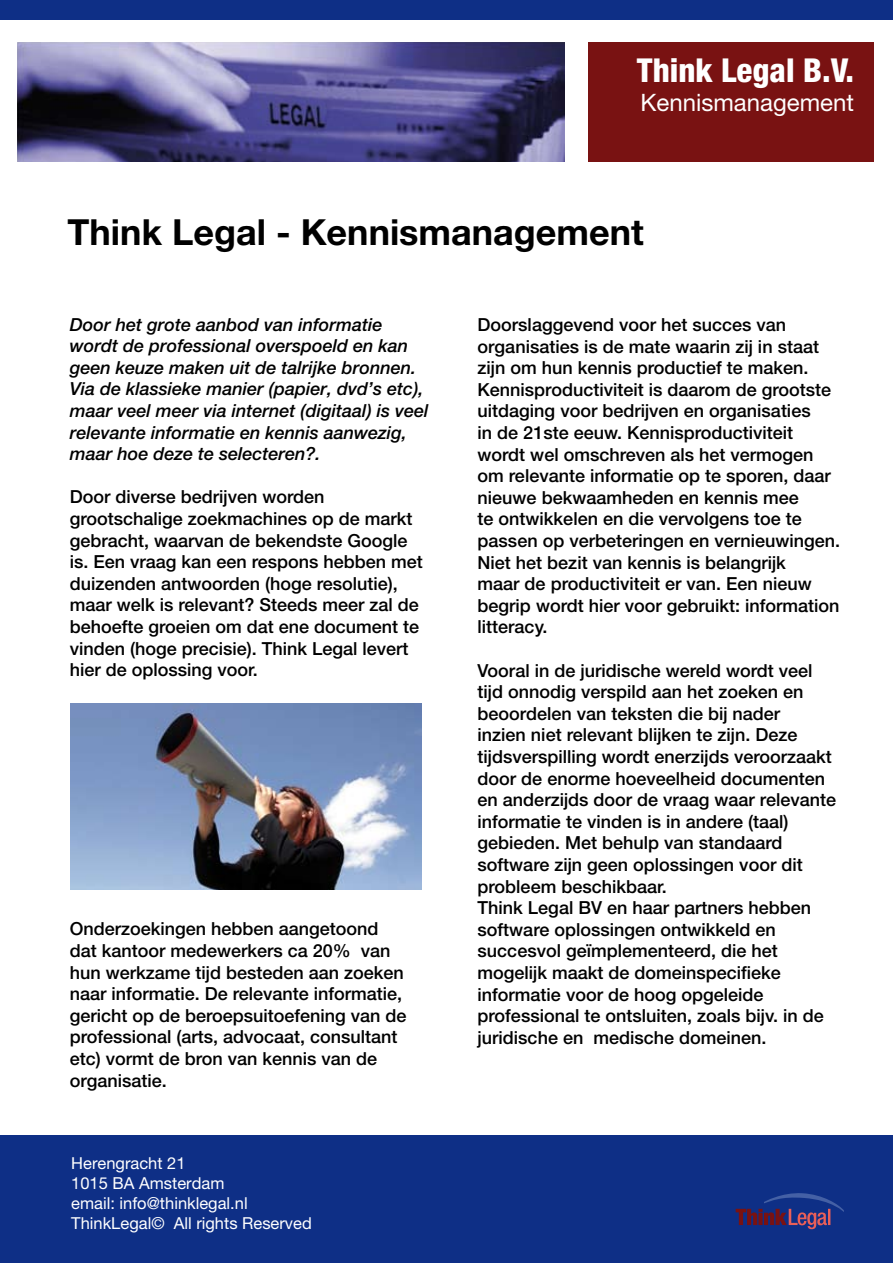
<style>
.page{position:relative;width:893px;height:1263px;background:#fff}
.page>*{position:absolute;margin:0;border:0;box-sizing:border-box;transform-origin:0 0}
.t1{font:700 36px "Helvetica Neue LT Pro";color:#000}
.t2{font:800 condensed 33px "Helvetica Neue LT Pro";color:#fff}
.t3{font:24px "Helvetica Neue LT Pro";color:#fff}
.t4{font:500 18px/21.6px "Helvetica Neue LT Pro";color:#000}
.t5{font:italic 500 18px/21.6px "Helvetica Neue LT Pro";color:#000}
.t6{font:16.5px/19.8px "Helvetica Neue LT Pro";color:#fff}
</style>
<div class="page">
<div style="left:0;top:1135px;width:893px;height:128px;background:#0e2f86"></div>
<div style="left:588px;top:43px;width:286px;height:119px;background:#791212"></div>
<div style="left:0;top:0;width:893px;height:20px;background:#0e2f86"></div>
<img style="left:18px;top:43px;width:546px;height:119px">
<svg style="left:736px;top:1193px;width:108px;height:36px"></svg>
<img style="left:71px;top:704px;width:350px;height:185px">
<h2 class="t2" style="left:637px;top:50px;width:219px">Think Legal B.V.</h2>
<h3 class="t3" style="left:641px;top:88px;width:215px">Kennismanagement</h3>
<h1 class="t1" style="left:67px;top:210px;width:578px">Think Legal - Kennismanagement</h1>
<p class="t5" style="left:70px;top:313px;width:360px">Door het grote aanbod van informatie wordt de professional overspoeld en kan geen keuze maken uit de talrijke bronnen.<br>Via de klassieke manier (papier, dvd’s etc), maar veel meer via internet (digitaal) is veel relevante informatie en kennis aanwezig, maar hoe deze te selecteren?.</p>
<p class="t4" style="left:70px;top:486px;width:355px">Door diverse bedrijven worden grootschalige zoekmachines op de markt gebracht, waarvan de bekendste Google is. Een vraag kan een respons hebben met duizenden antwoorden (hoge resolutie), maar welk is relevant? Steeds meer zal de behoefte groeien om dat ene document te vinden (hoge precisie). Think Legal levert hier de oplossing voor.</p>
<p class="t4" style="left:70px;top:918px;width:338px">Onderzoekingen hebben aangetoond dat kantoor medewerkers ca 20% van hun werkzame tijd besteden aan zoeken naar informatie. De relevante informatie, gericht op de beroepsuitoefening van de professional (arts, advocaat, consultant etc) vormt de bron van kennis van de organisatie.</p>
<p class="t6" style="left:71px;top:1153px;width:242px">Herengracht 21<br>1015 BA Amsterdam<br>email: info@thinklegal.nl<br>ThinkLegal© All rights Reserved</p>
<p class="t4" style="left:478px;top:314px;width:364px">Doorslaggevend voor het succes van organisaties is de mate waarin zij in staat zijn om hun kennis productief te maken.<br>Kennisproductiviteit is daarom de grootste uitdaging voor bedrijven en organisaties<br>in de 21ste eeuw. Kennisproductiviteit wordt wel omschreven als het vermogen om relevante informatie op te sporen, daar nieuwe bekwaamheden en kennis mee<br>te ontwikkelen en die vervolgens toe te passen op verbeteringen en vernieuwingen.<br>Niet het bezit van kennis is belangrijk<br>maar de productiviteit er van. Een nieuw begrip wordt hier voor gebruikt: information litteracy.</p>
<p class="t4" style="left:478px;top:659px;width:360px">Vooral in de juridische wereld wordt veel tijd onnodig verspild aan het zoeken en beoordelen van teksten die bij nader<br>inzien niet relevant blijken te zijn. Deze tijdsverspilling wordt enerzijds veroorzaakt door de enorme hoeveelheid documenten en anderzijds door de vraag waar relevante informatie te vinden is in andere (taal) gebieden. Met behulp van standaard software zijn geen oplossingen voor dit probleem beschikbaar.<br>Think Legal BV en haar partners hebben software oplossingen ontwikkeld en succesvol geïmplementeerd, die het mogelijk maakt de domeinspecifieke informatie voor de hoog opgeleide professional te ontsluiten, zoals bijv. in de juridische en medische domeinen.</p>
</div>
